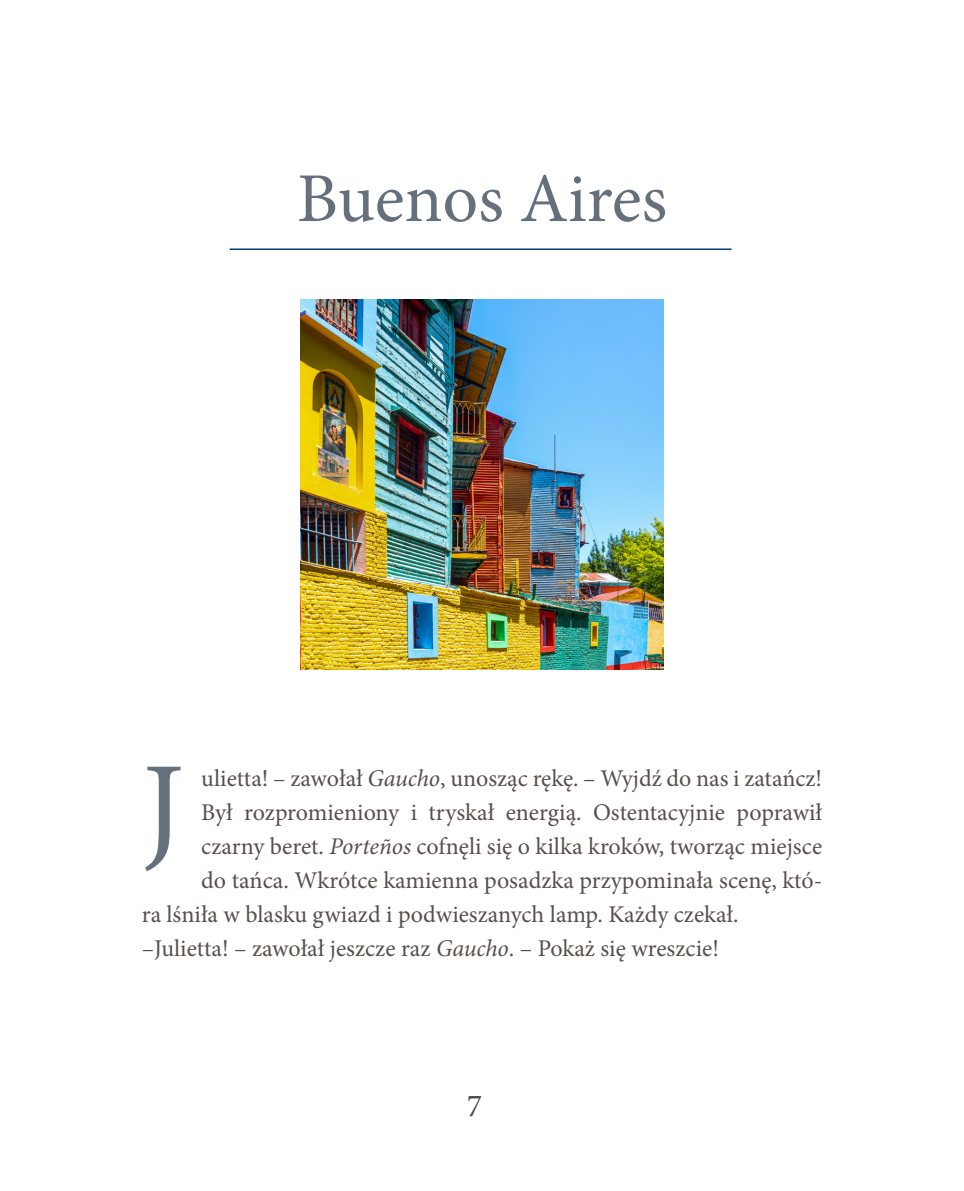
<style>
.page{position:relative;width:964px;height:1191px;background:#fff}
.page>*{position:absolute;margin:0;border:0;box-sizing:border-box;transform-origin:0 0}
.t1{font:128px "Minion Pro";color:#66707d}
.t2{font:70px "Minion Pro";color:#66707d}
.t3{font:32px "Minion Pro";color:#4d4846}
.t4{font:24px "Minion Pro";color:#57504a}
.s1{font-style:italic}
</style>
<div class="page">
<hr style="left:230px;top:248px;width:501px;height:2px;background:#003d74">
<img style="left:300px;top:300px;width:364px;height:369px">
<p class="t2" style="left:297px;top:152px;width:372px">Buenos Aires</p>
<p class="t1" style="left:142px;top:723px;width:44px">J</p>
<p class="t4" style="left:201px;top:762px;width:622px">ulietta! – zawołał <span class="s1">Gaucho</span>, unosząc rękę. – Wyjdź do nas i zatańcz!</p>
<p class="t4" style="left:201px;top:796px;width:622px">Był rozpromieniony i tryskał energią. Ostentacyjnie poprawił</p>
<p class="t4" style="left:201px;top:830px;width:622px">czarny beret. <span class="s1">Porteños</span> cofnęli się o kilka kroków, tworząc miejsce</p>
<p class="t4" style="left:201px;top:864px;width:622px">do tańca. Wkrótce kamienna posadzka przypominała scenę, któ-</p>
<p class="t4" style="left:142px;top:898px;width:598px">ra lśniła w blasku gwiazd i podwieszanych lamp. Każdy czekał.</p>
<p class="t4" style="left:142px;top:932px;width:579px">–Julietta! – zawołał jeszcze raz <span class="s1">Gaucho</span>. – Pokaż się wreszcie!</p>
<h3 class="t3" style="left:467px;top:1084px;width:17px">7</h3>
</div>
